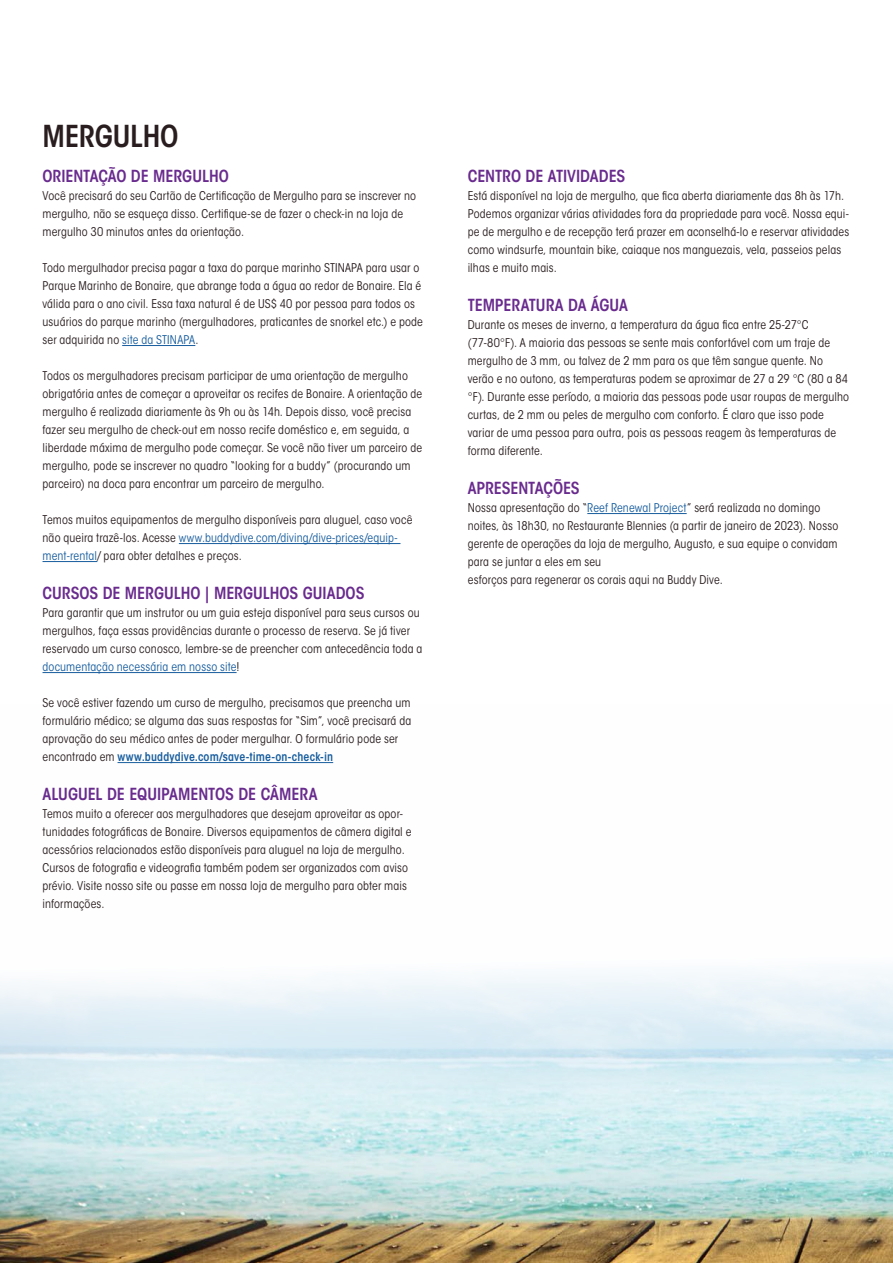
<style>
.page{position:relative;width:893px;height:1263px;background:#fff}
.page>*{position:absolute;margin:0;border:0;box-sizing:border-box;transform-origin:0 0}
.ybw_body_story{font:600 condensed 30px "ITC Avant Garde Std";letter-spacing:-.01em;color:#291d1f}
.ybw_body_story-2{font:600 condensed 16.5px "ITC Avant Garde Std";letter-spacing:-.005em;color:#692b8e}
.ybw_body_story-3{font:condensed 12px/18px "ITC Avant Garde Std";letter-spacing:.01em;color:#291d1f}
.s1{color:#175d9e}
.s2{font-weight:600;color:#175d9e}
</style>
<div class="page">
<img style="left:0;top:762px;width:893px;height:501px">
<hr style="left:122px;top:345px;width:73px;height:1px;background:#175d9e">
<hr style="left:179px;top:543px;width:221px;height:1px;background:#175d9e">
<hr style="left:43px;top:561px;width:54px;height:1px;background:#175d9e">
<hr style="left:43px;top:672px;width:194px;height:1px;background:#175d9e">
<hr style="left:118px;top:762px;width:215px;height:1px;background:#175d9e">
<hr style="left:587px;top:513px;width:100px;height:1px;background:#175d9e">
<p class="ybw_body_story" style="left:43px;top:117px;width:138px">MERGULHO</p>
<p class="ybw_body_story-2" style="left:43px;top:166px;width:188px">ORIENTAÇÃO DE MERGULHO</p>
<p class="ybw_body_story-3" style="left:43px;top:187px;width:375px">Você precisará do seu Cartão de Certificação de Mergulho para se inscrever no mergulho, não se esqueça disso. Certifique-se de fazer o check-in na loja de mergulho 30 minutos antes da orientação.</p>
<p class="ybw_body_story-3" style="left:43px;top:259px;width:382px">Todo mergulhador precisa pagar a taxa do parque marinho STINAPA para usar o Parque Marinho de Bonaire, que abrange toda a água ao redor de Bonaire. Ela é válida para o ano civil. Essa taxa natural é de US$ 40 por pessoa para todos os usuários do parque marinho (mergulhadores, praticantes de snorkel etc.) e pode ser adquirida no <span class="s1">site da STINAPA</span>.</p>
<p class="ybw_body_story-3" style="left:43px;top:367px;width:381px">Todos os mergulhadores precisam participar de uma orientação de mergulho obrigatória antes de começar a aproveitar os recifes de Bonaire. A orientação de mergulho é realizada diariamente às 9h ou às 14h. Depois disso, você precisa fazer seu mergulho de check-out em nosso recife doméstico e, em seguida, a liberdade máxima de mergulho pode começar. Se você não tiver um parceiro de mergulho, pode se inscrever no quadro “looking for a buddy” (procurando um parceiro) na doca para encontrar um parceiro de mergulho.</p>
<p class="ybw_body_story-3" style="left:43px;top:511px;width:371px">Temos muitos equipamentos de mergulho disponíveis para aluguel, caso você não queira trazê-los. Acesse <span class="s1">www.buddydive.com/diving/dive-prices/equip&shy;ment-rental</span>/ para obter detalhes e preços.</p>
<p class="ybw_body_story-2" style="left:43px;top:583px;width:323px">CURSOS DE MERGULHO | MERGULHOS GUIADOS</p>
<p class="ybw_body_story-3" style="left:43px;top:604px;width:381px">Para garantir que um instrutor ou um guia esteja disponível para seus cursos ou mergulhos, faça essas providências durante o processo de reserva. Se já tiver reservado um curso conosco, lembre-se de preencher com antecedência toda a <span class="s1">documentação necessária em nosso site</span>!</p>
<p class="ybw_body_story-3" style="left:43px;top:694px;width:370px">Se você estiver fazendo um curso de mergulho, precisamos que preencha um formulário médico; se alguma das suas respostas for “Sim”, você precisará da aprovação do seu médico antes de poder mergulhar. O formulário pode ser encontrado em <span class="s2">www.buddydive.com/save-time-on-check-in</span></p>
<p class="ybw_body_story-2" style="left:43px;top:784px;width:276px">ALUGUEL DE EQUIPAMENTOS DE CÂMERA</p>
<p class="ybw_body_story-3" style="left:43px;top:805px;width:370px">Temos muito a oferecer aos mergulhadores que desejam aproveitar as opor&shy;tunidades fotográficas de Bonaire. Diversos equipamentos de câmera digital e acessórios relacionados estão disponíveis para aluguel na loja de mergulho.<br>Cursos de fotografia e videografia também podem ser organizados com aviso prévio. Visite nosso site ou passe em nossa loja de mergulho para obter mais informações.</p>
<p class="ybw_body_story-2" style="left:468px;top:166px;width:159px">CENTRO DE ATIVIDADES</p>
<p class="ybw_body_story-3" style="left:468px;top:187px;width:378px">Está disponível na loja de mergulho, que fica aberta diariamente das 8h às 17h.</p>
<p class="ybw_body_story-3" style="left:468px;top:205px;width:383px">Podemos organizar várias atividades fora da propriedade para você. Nossa equi&shy;pe de mergulho e de recepção terá prazer em aconselhá-lo e reservar atividades como windsurfe, mountain bike, caiaque nos manguezais, vela, passeios pelas ilhas e muito mais.</p>
<p class="ybw_body_story-2" style="left:468px;top:295px;width:162px">TEMPERATURA DA ÁGUA</p>
<p class="ybw_body_story-3" style="left:468px;top:316px;width:383px">Durante os meses de inverno, a temperatura da água fica entre 25-27°C (77-80°F). A maioria das pessoas se sente mais confortável com um traje de mergulho de 3 mm, ou talvez de 2 mm para os que têm sangue quente. No verão e no outono, as temperaturas podem se aproximar de 27 a 29 °C (80 a 84 °F). Durante esse período, a maioria das pessoas pode usar roupas de mergulho curtas, de 2 mm ou peles de mergulho com conforto. É claro que isso pode variar de uma pessoa para outra, pois as pessoas reagem às temperaturas de forma diferente.</p>
<p class="ybw_body_story-2" style="left:468px;top:478px;width:113px">APRESENTAÇÕES</p>
<p class="ybw_body_story-3" style="left:468px;top:499px;width:354px">Nossa apresentação do “<span class="s1">Reef Renewal Project</span>” será realizada no domingo</p>
<p class="ybw_body_story-3" style="left:468px;top:517px;width:372px;text-align:justify">noites, às 18h30, no Restaurante Blennies (a partir de janeiro de 2023). Nosso gerente de operações da loja de mergulho, Augusto, e sua equipe o convidam para se juntar a eles em seu</p>
<p class="ybw_body_story-3" style="left:468px;top:571px;width:257px">esforços para regenerar os corais aqui na Buddy Dive.</p>
</div>
